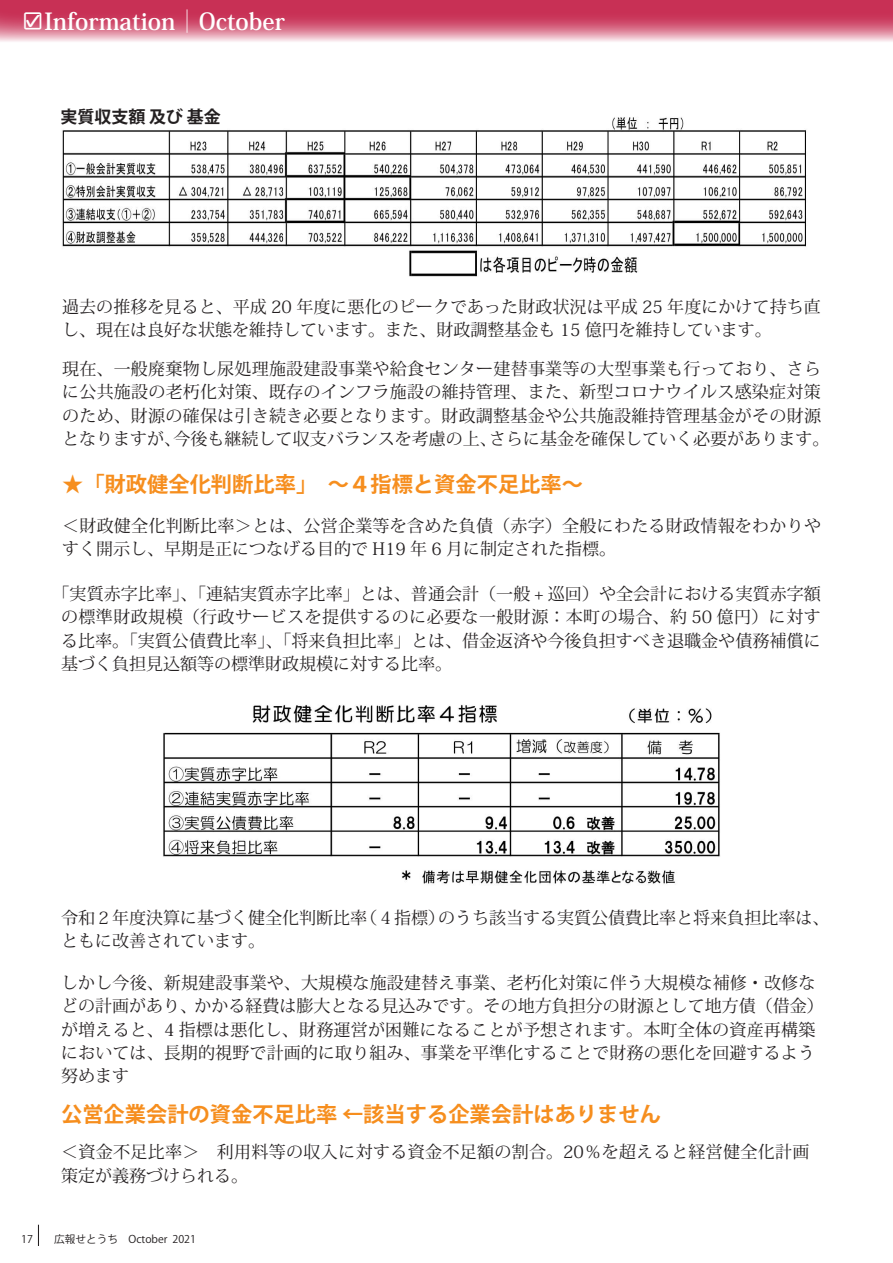
<style>
.page{position:relative;width:893px;height:1263px;background:#fff}
.page>*{position:absolute;margin:0;border:0;box-sizing:border-box;transform-origin:0 0}
.t1{font:700 23.4px "Koz Min Pro";color:#fff}
.t2{font:700 21.3px "Koz Go Pro";color:#f68e1e}
.t3{font:16.95px/23.4px "Koz Min Pro";letter-spacing:.01em;color:#231f20}
.t4{font:700 16.95px "Koz Go Pro";color:#231f20}
.t5{font:10.65px "Koz Go Pro";color:#231f20}
.s1{font-family:"Gen Jyuu Gothic X"}
</style>
<div class="page">
<svg style="left:0;top:0;width:893px;height:42px;background:#d4617d"></svg>
<svg style="left:38px;top:1225px;width:1px;height:21px"></svg>
<img style="left:163px;top:704px;width:557px;height:180px">
<img style="left:62px;top:117px;width:744px;height:160px">
<svg style="left:62px;top:117px;width:481px;height:10px"></svg>
<h1 class="t1" style="left:21px;top:5px;width:265px"><span class="s1">☑</span>Information｜October</h1>
<p class="t4" style="left:60px;top:106px;width:162px">実質収支額 及び 基金</p>
<p class="t3" style="left:62px;top:294px;width:760px">過去の推移を見ると、平成 20 年度に悪化のピークであった財政状況は平成 25 年度にかけて持ち直し、現在は良好な状態を維持しています。また、財政調整基金も 15 億円を維持しています。</p>
<p class="t3" style="left:62px;top:356px;width:769px">現在、一般廃棄物し尿処理施設建設事業や給食センター建替事業等の大型事業も行っており、さらに公共施設の老朽化対策、既存のインフラ施設の維持管理、また、新型コロナウイルス感染症対策のため、財源の確保は引き続き必要となります。財政調整基金や公共施設維持管理基金がその財源となりますが、今後も継続して収支バランスを考慮の上、さらに基金を確保していく必要があります。</p>
<p class="t2" style="left:62px;top:470px;width:522px">★「財政健全化判断比率」　～４指標と資金不足比率～</p>
<p class="t3" style="left:62px;top:513px;width:760px">＜財政健全化判断比率＞とは、公営企業等を含めた負債（赤字）全般にわたる財政情報をわかりやすく開示し、早期是正につなげる目的で H19 年 6 月に制定された指標。</p>
<p class="t3" style="left:61px;top:581px;width:761px;text-align:justify;text-indent:-9px">「実質赤字比率」、「連結実質赤字比率」とは、普通会計（一般 + 巡回）や全会計における実質赤字額の標準財政規模（行政サービスを提供するのに必要な一般財源：本町の場合、約 50 億円）に対する比率。「実質公債費比率」、「将来負担比率」とは、借金返済や今後負担すべき退職金や債務補償に基づく負担見込額等の標準財政規模に対する比率。</p>
<p class="t3" style="left:61px;top:905px;width:770px">令和２年度決算に基づく健全化判断比率（４指標）のうち該当する実質公債費比率と将来負担比率は、ともに改善されています。</p>
<p class="t3" style="left:61px;top:970px;width:764px">しかし今後、新規建設事業や、大規模な施設建替え事業、老朽化対策に伴う大規模な補修・改修などの計画があり、かかる経費は膨大となる見込みです。その地方負担分の財源として地方債（借金）が増えると、4 指標は悪化し、財務運営が困難になることが予想されます。本町全体の資産再構築においては、長期的視野で計画的に取り組み、事業を平準化することで財務の悪化を回避するよう努めます</p>
<p class="t2" style="left:61px;top:1100px;width:601px">公営企業会計の資金不足比率 ←該当する企業会計はありません</p>
<p class="t3" style="left:61px;top:1140px;width:750px">＜資金不足比率＞　利用料等の収入に対する資金不足額の割合。20％を超えると経営健全化計画策定が義務づけられる。</p>
<p class="t5" style="left:21px;top:1232px;width:176px">17　　広報せとうち　October 2021</p>
</div>
